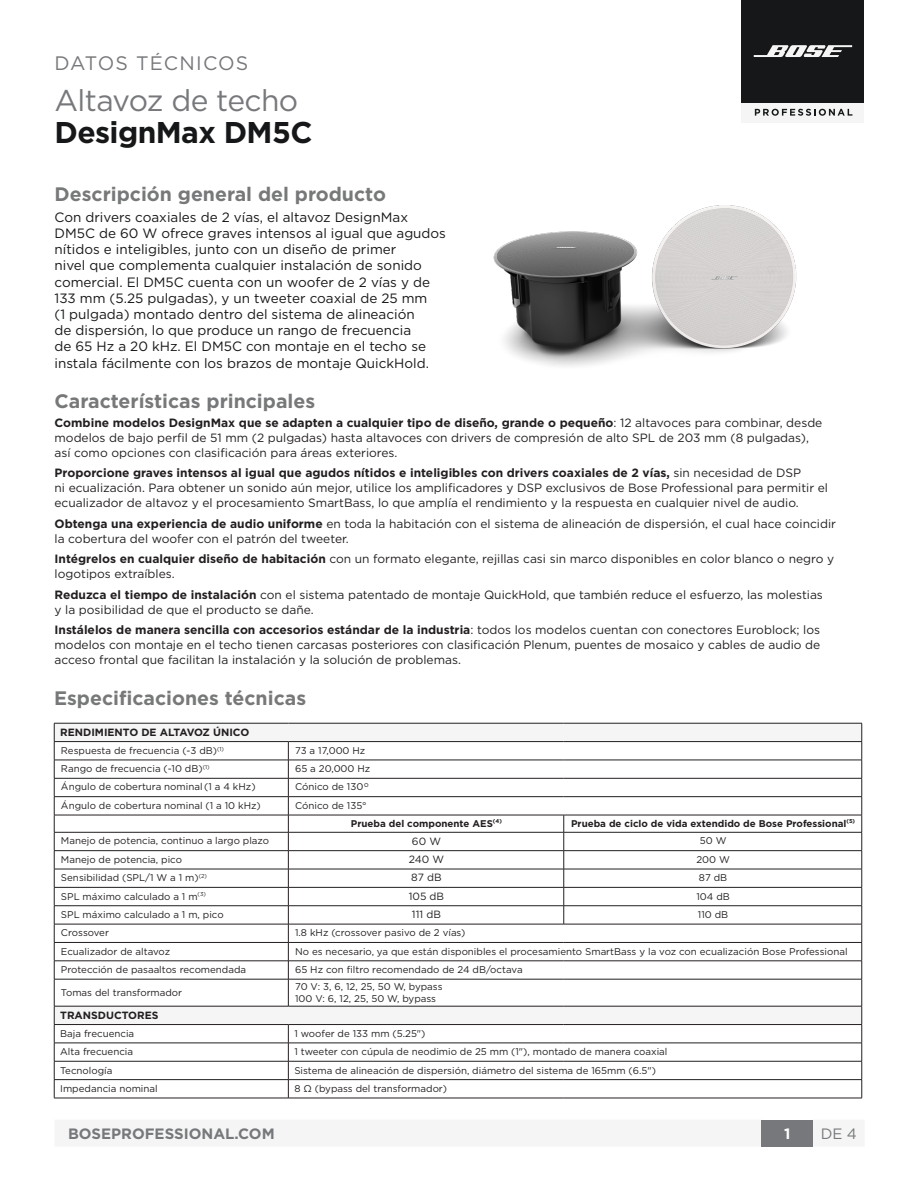
<style>
.page{position:relative;width:918px;height:1188px;background:#fff}
.page>*{position:absolute;margin:0;border:0;box-sizing:border-box;transform-origin:0 0}
.t1{font:30px "Gotham";letter-spacing:-.02em;color:#76787b}
.t2{font:700 30px "Gotham";letter-spacing:-.02em;color:#161718}
.Text_Headers{font:700 19.5px "Gotham";color:#777879}
.t3{font:19.5px "Gotham";letter-spacing:.055em;color:#76787b}
.t4{font:700 15px "Gotham";color:#76787b}
.t5{font:15px "Gotham";color:#76787b}
.t6{font:700 15px "Gotham";color:#fff}
.Body{font:13.5px/16.2px "Gotham";color:#161718}
.Text_Plain_Bulleted{font:12px/15px "Gotham";color:#231f20}
.Text_Table_Heading{font:700 10.5px "Gotham";color:#231f20}
.Text_Plain_Table_Cel{font:10.5px "Gotham";color:#231f20}
.Text_Plain_Table_Cel-2{font:9.75px/12px "Gotham";color:#231f20}
.Text_Table_Heading-2{font:9.75px "Gotham";color:#231f20}
.Text_Plain_Table_Cel-3{font:700 9.75px "Gotham";color:#231f20}
.s1{font-weight:700}
</style>
<div class="page">
<img style="left:493px;top:205px;width:304px;height:161px">
<div style="left:55px;top:1120px;width:809px;height:26px;background:#f4f5f4"></div>
<div style="left:761px;top:1120px;width:52px;height:27px;background:#76787b"></div>
<svg style="left:54px;top:723px;width:809px;height:375px"></svg>
<hr style="left:564px;top:1079px;width:298px;height:1px;background:#231f20">
<hr style="left:54px;top:1098px;width:234px;height:1px;background:#231f20">
<hr style="left:288px;top:1098px;width:276px;height:1px;background:#231f20">
<hr style="left:564px;top:1098px;width:298px;height:1px;background:#231f20">
<div style="left:742px;top:0;width:122px;height:122px;background:#161718"></div>
<div style="left:742px;top:103px;width:122px;height:19px;background:#f4f5f4"></div>
<svg style="left:755px;top:109px;width:97px;height:7px"></svg>
<svg style="left:754px;top:45px;width:98px;height:12px"></svg>
<p class="t3" style="left:55px;top:50px;width:195px">DATOS TÉCNICOS</p>
<p class="t1" style="left:55px;top:82px;width:245px">Altavoz de techo</p>
<p class="t2" style="left:55px;top:112px;width:259px">DesignMax DM5C</p>
<p class="Text_Headers" style="left:55px;top:181px;width:333px">Descripción general del producto</p>
<p class="Body" style="left:55px;top:209px;width:393px">Con drivers coaxiales de 2 vías, el altavoz DesignMax DM5C de 60 W ofrece graves intensos al igual que agudos nítidos e inteligibles, junto con un diseño de primer<br>nivel que complementa cualquier instalación de sonido comercial. El DM5C cuenta con un woofer de 2 vías y de 133 mm (5.25 pulgadas), y un tweeter coaxial de 25 mm<br>(1 pulgada) montado dentro del sistema de alineación<br>de dispersión, lo que produce un rango de frecuencia<br>de 65 Hz a 20 kHz. El DM5C con montaje en el techo se instala fácilmente con los brazos de montaje QuickHold.</p>
<p class="Text_Headers" style="left:55px;top:388px;width:262px">Características principales</p>
<p class="Text_Plain_Bulleted" style="left:55px;top:415px;width:769px"><span class="s1">Combine modelos DesignMax que se adapten a cualquier tipo de diseño, grande o pequeño</span>: 12 altavoces para combinar, desde modelos de bajo perfil de 51 mm (2 pulgadas) hasta altavoces con drivers de compresión de alto SPL de 203 mm (8 pulgadas), así como opciones con clasificación para áreas exteriores.</p>
<p class="Text_Plain_Bulleted" style="left:55px;top:465px;width:775px"><span class="s1">Proporcione graves intensos al igual que agudos nítidos e inteligibles con drivers coaxiales de 2 vías,</span> sin necesidad de DSP<br>ni ecualización. Para obtener un sonido aún mejor, utilice los amplificadores y DSP exclusivos de Bose Professional para permitir el ecualizador de altavoz y el procesamiento SmartBass, lo que amplía el rendimiento y la respuesta en cualquier nivel de audio.</p>
<p class="Text_Plain_Bulleted" style="left:55px;top:516px;width:783px"><span class="s1">Obtenga una experiencia de audio uniforme</span> en toda la habitación con el sistema de alineación de dispersión, el cual hace coincidir la cobertura del woofer con el patrón del tweeter.</p>
<p class="Text_Plain_Bulleted" style="left:55px;top:551px;width:781px"><span class="s1">Intégrelos en cualquier diseño de habitación</span> con un formato elegante, rejillas casi sin marco disponibles en color blanco o negro y logotipos extraíbles.</p>
<p class="Text_Plain_Bulleted" style="left:55px;top:587px;width:770px"><span class="s1">Reduzca el tiempo de instalación</span> con el sistema patentado de montaje QuickHold, que también reduce el esfuerzo, las molestias y la posibilidad de que el producto se dañe.</p>
<p class="Text_Plain_Bulleted" style="left:55px;top:622px;width:767px;text-align:justify"><span class="s1">Instálelos de manera sencilla con accesorios estándar de la industria</span>: todos los modelos cuentan con conectores Euroblock; los modelos con montaje en el techo tienen carcasas posteriores con clasificación Plenum, puentes de mosaico y cables de audio de acceso frontal que facilitan la instalación y la solución de problemas.</p>
<p class="Text_Headers" style="left:54px;top:685px;width:254px">Especificaciones técnicas</p>
<p class="Text_Table_Heading" style="left:60px;top:725px;width:191px">RENDIMIENTO DE ALTAVOZ ÚNICO</p>
<p class="Text_Plain_Table_Cel-2" style="left:61px;top:744px;width:165px">Respuesta de frecuencia (-3 dB)<sup>(1)</sup></p>
<p class="Text_Plain_Table_Cel-2" style="left:295px;top:744px;width:72px">73 a 17,000 Hz</p>
<p class="Text_Table_Heading-2" style="left:61px;top:762px;width:150px">Rango de frecuencia (-10 dB)<sup>(1)</sup></p>
<p class="Text_Plain_Table_Cel-2" style="left:295px;top:762px;width:77px">65 a 20,000 Hz</p>
<p class="Text_Table_Heading-2" style="left:61px;top:781px;width:196px">Ángulo de cobertura nominal (1 a 4 kHz)</p>
<p class="Text_Plain_Table_Cel-2" style="left:295px;top:781px;width:76px">Cónico de 130°</p>
<p class="Text_Table_Heading-2" style="left:61px;top:799px;width:201px">Ángulo de cobertura nominal (1 a 10 kHz)</p>
<p class="Text_Plain_Table_Cel-2" style="left:295px;top:799px;width:73px">Cónico de 135°</p>
<p class="Text_Plain_Table_Cel-3" style="left:351px;top:817px;width:152px">Prueba del componente AES<sup>(4)</sup></p>
<p class="Text_Plain_Table_Cel-3" style="left:571px;top:817px;width:286px">Prueba de ciclo de vida extendido de Bose Professional<sup>(5)</sup></p>
<p class="Text_Table_Heading-2" style="left:61px;top:835px;width:210px">Manejo de potencia, continuo a largo plazo</p>
<p class="Text_Plain_Table_Cel" style="left:412px;top:834px;width:31px">60 W</p>
<p class="Text_Plain_Table_Cel-2" style="left:700px;top:835px;width:28px">50 W</p>
<p class="Text_Table_Heading-2" style="left:61px;top:853px;width:123px">Manejo de potencia, pico</p>
<p class="Text_Plain_Table_Cel" style="left:409px;top:853px;width:37px">240 W</p>
<p class="Text_Plain_Table_Cel-2" style="left:696px;top:853px;width:35px">200 W</p>
<p class="Text_Table_Heading-2" style="left:61px;top:872px;width:148px">Sensibilidad (SPL/1 W a 1 m)<sup>(2)</sup></p>
<p class="Text_Plain_Table_Cel" style="left:411px;top:871px;width:32px">87 dB</p>
<p class="Text_Plain_Table_Cel-2" style="left:699px;top:872px;width:30px">87 dB</p>
<p class="Text_Table_Heading-2" style="left:61px;top:890px;width:147px">SPL máximo calculado a 1 m<sup>(3)</sup></p>
<p class="Text_Plain_Table_Cel" style="left:409px;top:889px;width:37px">105 dB</p>
<p class="Text_Plain_Table_Cel-2" style="left:696px;top:890px;width:35px">104 dB</p>
<p class="Text_Table_Heading-2" style="left:61px;top:908px;width:164px">SPL máximo calculado a 1 m, pico</p>
<p class="Text_Plain_Table_Cel" style="left:412px;top:908px;width:30px">111 dB</p>
<p class="Text_Plain_Table_Cel-2" style="left:698px;top:908px;width:32px">110 dB</p>
<p class="Text_Table_Heading-2" style="left:61px;top:927px;width:50px">Crossover</p>
<p class="Text_Plain_Table_Cel-2" style="left:295px;top:927px;width:172px">1.8 kHz (crossover pasivo de 2 vías)</p>
<p class="Text_Table_Heading-2" style="left:61px;top:945px;width:111px">Ecualizador de altavoz</p>
<p class="Text_Plain_Table_Cel-2" style="left:295px;top:945px;width:554px">No es necesario, ya que están disponibles el procesamiento SmartBass y la voz con ecualización Bose Professional</p>
<p class="Text_Table_Heading-2" style="left:61px;top:963px;width:187px">Protección de pasaaltos recomendada</p>
<p class="Text_Plain_Table_Cel-2" style="left:295px;top:963px;width:229px">65 Hz con filtro recomendado de 24 dB/octava</p>
<p class="Text_Table_Heading-2" style="left:61px;top:986px;width:123px">Tomas del transformador</p>
<p class="Text_Plain_Table_Cel-2" style="left:295px;top:980px;width:149px">70 V: 3, 6, 12, 25, 50 W, bypass<br>100 V: 6, 12, 25, 50 W, bypass</p>
<p class="Text_Table_Heading" style="left:60px;top:1008px;width:100px">TRANSDUCTORES</p>
<p class="Text_Plain_Table_Cel-2" style="left:60px;top:1027px;width:75px">Baja frecuencia</p>
<p class="Text_Plain_Table_Cel-2" style="left:294px;top:1027px;width:133px">1 woofer de 133 mm (5.25")</p>
<p class="Text_Plain_Table_Cel-2" style="left:60px;top:1046px;width:74px">Alta frecuencia</p>
<p class="Text_Plain_Table_Cel-2" style="left:294px;top:1046px;width:375px">1 tweeter con cúpula de neodimio de 25 mm (1"), montado de manera coaxial</p>
<p class="Text_Plain_Table_Cel-2" style="left:60px;top:1064px;width:54px">Tecnología</p>
<p class="Text_Plain_Table_Cel-2" style="left:294px;top:1064px;width:363px">Sistema de alineación de dispersión, diámetro del sistema de 165mm (6.5")</p>
<p class="Text_Plain_Table_Cel-2" style="left:60px;top:1082px;width:99px">Impedancia nominal</p>
<p class="Text_Plain_Table_Cel-2" style="left:294px;top:1082px;width:154px">8 Ω (bypass del transformador)</p>
<p class="t4" style="left:68px;top:1124px;width:208px">BOSEPROFESSIONAL.COM</p>
<p class="t6" style="left:784px;top:1124px;width:8px">1</p>
<p class="t5" style="left:821px;top:1124px;width:38px">DE 4</p>
</div>
